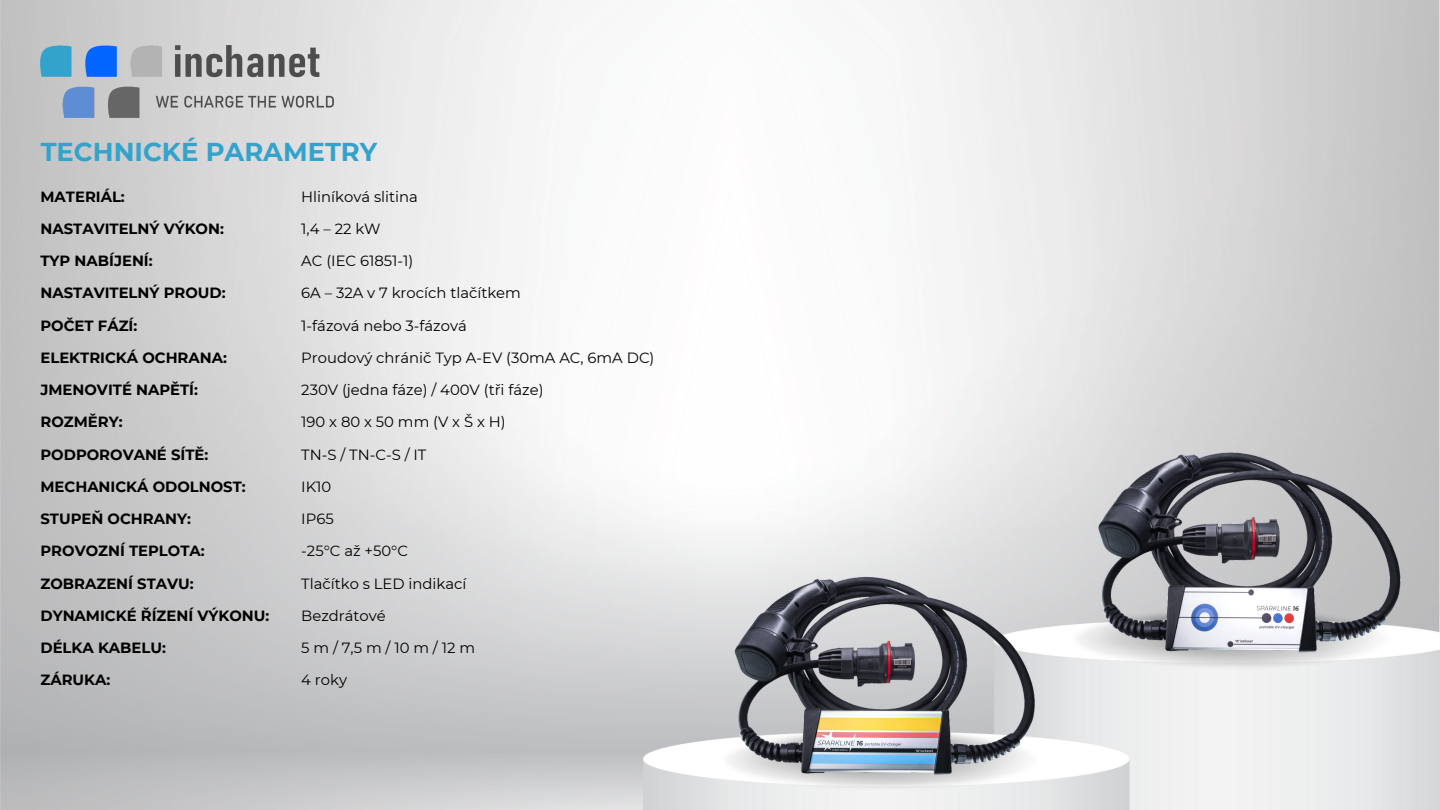
<style>
.page{position:relative;width:1440px;height:810px;background:#fff}
.page>*{position:absolute;margin:0;border:0;box-sizing:border-box;transform-origin:0 0}
.t1{font:700 25.8px "Montserrat";color:#33a3cc}
.t2{font:700 14.8px "Montserrat";color:#000}
.t3{font:14.8px "Montserrat";color:#000}
.t4{font:14.8px "Montserrat";letter-spacing:.26em;color:#000}
</style>
<div class="page">
<img style="left:0;top:0;width:1440px;height:810px">
<img style="left:41px;top:45px;width:293px;height:72px">
<img style="left:643px;top:620px;width:797px;height:190px">
<img style="left:660px;top:520px;width:442px;height:290px">
<img style="left:1022px;top:396px;width:418px;height:298px">
<p class="t1" style="left:41px;top:136px;width:338px">TECHNICKÉ PARAMETRY</p>
<p class="t2" style="left:41px;top:187px;width:86px">MATERIÁL:</p>
<p class="t2" style="left:41px;top:219px;width:185px">NASTAVITELNÝ VÝKON:</p>
<p class="t2" style="left:41px;top:252px;width:114px">TYP NABÍJENÍ:</p>
<p class="t2" style="left:41px;top:284px;width:187px">NASTAVITELNÝ PROUD:</p>
<p class="t2" style="left:41px;top:316px;width:98px">POČET FÁZÍ:</p>
<p class="t2" style="left:41px;top:348px;width:188px">ELEKTRICKÁ OCHRANA:</p>
<p class="t2" style="left:41px;top:381px;width:159px">JMENOVITÉ NAPĚTÍ:</p>
<p class="t2" style="left:41px;top:413px;width:84px">ROZMĚRY:</p>
<p class="t2" style="left:41px;top:445px;width:169px">PODPOROVANÉ SÍTĚ:</p>
<p class="t2" style="left:41px;top:477px;width:207px">MECHANICKÁ ODOLNOST:</p>
<p class="t2" style="left:41px;top:510px;width:152px">STUPEŇ OCHRANY:</p>
<p class="t2" style="left:41px;top:542px;width:166px">PROVOZNÍ TEPLOTA:</p>
<p class="t2" style="left:41px;top:574px;width:155px">ZOBRAZENÍ STAVU:</p>
<p class="t2" style="left:41px;top:606px;width:230px">DYNAMICKÉ ŘÍZENÍ VÝKONU:</p>
<p class="t2" style="left:41px;top:639px;width:127px">DÉLKA KABELU:</p>
<p class="t2" style="left:41px;top:671px;width:71px">ZÁRUKA:</p>
<p class="t3" style="left:301px;top:187px;width:118px">Hliníková slitina</p>
<p class="t3" style="left:301px;top:219px;width:81px">1,4 – 22 kW</p>
<p class="t3" style="left:301px;top:252px;width:114px">AC (IEC 61851-1)</p>
<p class="t3" style="left:301px;top:284px;width:221px">6A – 32A v 7 krocích tlačítkem</p>
<p class="t3" style="left:301px;top:316px;width:167px">1-fázová nebo 3-fázová</p>
<p class="t3" style="left:301px;top:348px;width:355px">Proudový chránič Typ A-EV (30mA AC, 6mA DC)</p>
<p class="t3" style="left:301px;top:381px;width:244px">230V (jedna fáze) / 400V (tři fáze)</p>
<p class="t4" style="left:301px;top:413px;width:206px">190x80x50mm(VxŠxH)</p>
<p class="t3" style="left:301px;top:445px;width:127px">TN-S / TN-C-S / IT</p>
<p class="t3" style="left:301px;top:477px;width:32px">IK10</p>
<p class="t3" style="left:301px;top:510px;width:34px">IP65</p>
<p class="t3" style="left:301px;top:542px;width:108px">-25°C až +50°C</p>
<p class="t3" style="left:301px;top:574px;width:167px">Tlačítko s LED indikací</p>
<p class="t3" style="left:301px;top:606px;width:86px">Bezdrátové</p>
<p class="t4" style="left:301px;top:639px;width:175px">5m/7,5m/10m/12m</p>
<p class="t3" style="left:301px;top:671px;width:47px">4 roky</p>
</div>
